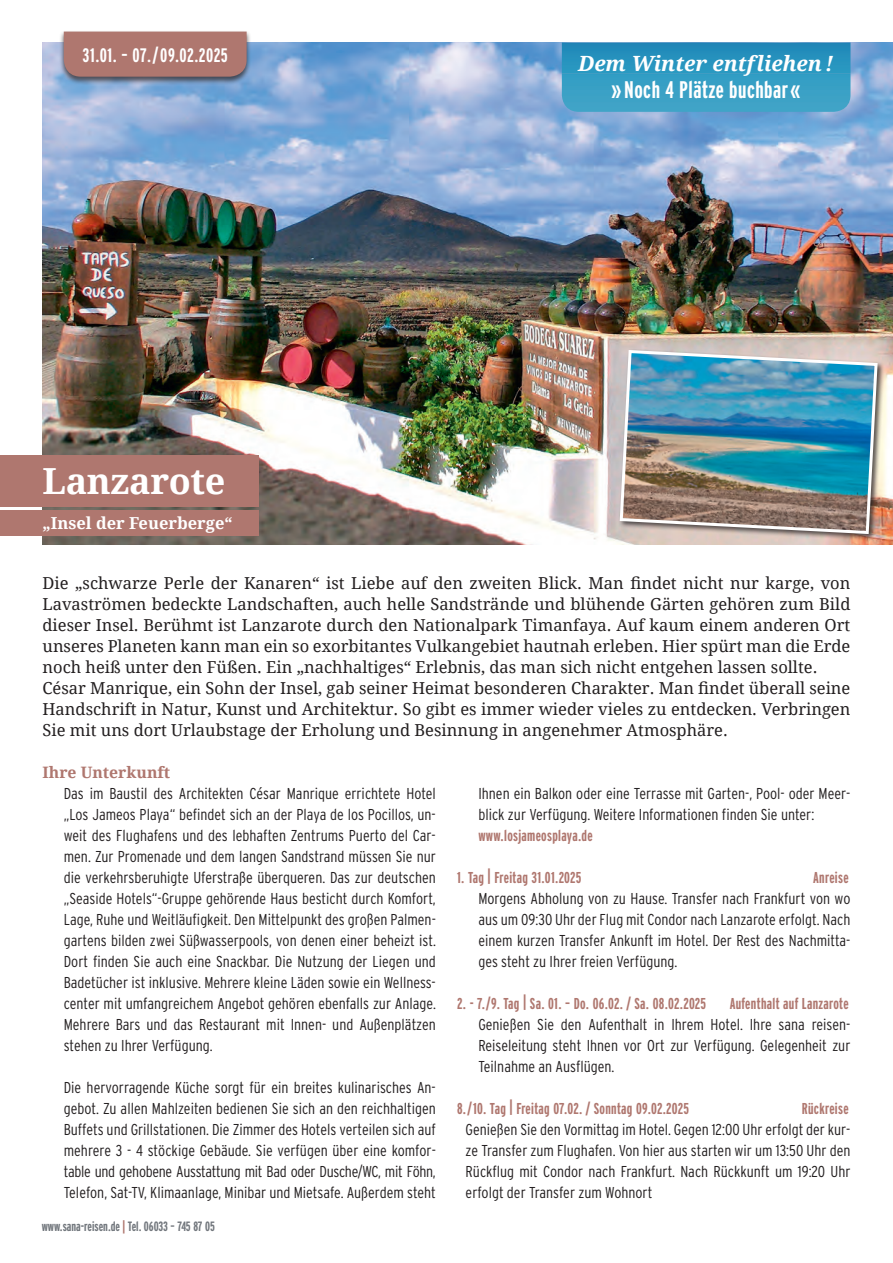
<style>
.page{position:relative;width:893px;height:1263px;background:#fff}
.page>*{position:absolute;margin:0;border:0;box-sizing:border-box;transform-origin:0 0}
.t1{font:700 36px "Droid Serif";letter-spacing:-.01em;color:#fff}
.t2{font:700 24px "Interstate Compressed";letter-spacing:.02em;color:#fff}
.t3{font:italic 700 21px "Droid Serif";color:#fff}
.t4{font:700 19.5px "Interstate Compressed";letter-spacing:.02em;color:#fff}
.t5{font:16.5px/21px "Droid Serif";color:#231f20}
.t6{font:700 16.5px "Droid Serif";color:#fff}
.t7{font:300 15.75px/21px "Interstate Condensed";color:#231f20;text-align:justify}
.t8{font:700 15.75px "Interstate Compressed";letter-spacing:.02em;color:#af776f}
.t9{font:700 15.75px "Droid Serif";color:#af776f}
.t10{font:700 13.5px "Interstate Compressed";color:#71767c}
.s1{color:#af776f}
</style>
<div class="page">
<img style="left:43px;top:43px;width:850px;height:501px">
<div style="left:0;top:455px;width:258px;height:51px;background:#af776f"></div>
<div style="left:0;top:510px;width:258px;height:26px;background:#af776f"></div>
<div style="left:618px;top:349px;width:267px;height:193px;background:#231f20;opacity:.75"></div>
<img style="left:618px;top:348px;width:261px;height:188px">
<svg style="left:562px;top:43px;width:288px;height:69px"></svg>
<div style="left:59px;top:30px;width:192px;height:55px;background:#231f20;opacity:.7"></div>
<div style="left:64px;top:32px;width:183px;height:45px;background:#af776f"></div>
<p class="t4" style="left:83px;top:44px;width:147px">31.01. – 07./09.02.2025</p>
<h1 class="t1" style="left:43px;top:456px;width:184px">Lanzarote</h1>
<p class="t6" style="left:43px;top:512px;width:192px">„Insel der Feuerberge“</p>
<h3 class="t3" style="left:578px;top:49px;width:257px">Dem Winter entfliehen !</h3>
<h2 class="t2" style="left:611px;top:76px;width:191px">»Noch 4 Plätze buchbar«</h2>
<p class="t5" style="left:43px;top:572px;width:809px">Die „schwarze Perle der Kanaren“ ist Liebe auf den zweiten Blick. Man findet nicht nur karge, von Lavaströmen bedeckte Landschaften, auch helle Sandstrände und blühende Gärten gehören zum Bild dieser Insel. Berühmt ist Lanzarote durch den Nationalpark Timanfaya. Auf kaum einem anderen Ort unseres Planeten kann man ein so exorbitantes Vulkangebiet hautnah erleben. Hier spürt man die Erde noch heiß unter den Füßen. Ein „nachhaltiges“ Erlebnis, das man sich nicht entgehen lassen sollte.<br>César Manrique, ein Sohn der Insel, gab seiner Heimat besonderen Charakter. Man findet überall seine Handschrift in Natur, Kunst und Architektur. So gibt es immer wieder vieles zu entdecken. Verbringen Sie mit uns dort Urlaubstage der Erholung und Besinnung in angenehmer Atmosphäre.</p>
<p class="t9" style="left:43px;top:761px;width:129px">Ihre Unterkunft</p>
<p class="t7" style="left:64px;top:782px;width:374px">Das im Baustil des Architekten César Manrique errichtete Hotel „Los Jameos Playa“ befindet sich an der Playa de los Pocillos, un&shy;weit des Flughafens und des lebhaften Zentrums Puerto del Car&shy;men. Zur Promenade und dem langen Sandstrand müssen Sie nur die verkehrsberuhigte Uferstraße überqueren. Das zur deutschen „Seaside Hotels“-Gruppe gehörende Haus besticht durch Komfort, Lage, Ruhe und Weitläufigkeit. Den Mittelpunkt des großen Palmen&shy;gartens bilden zwei Süßwasserpools, von denen einer beheizt ist.<br>Dort finden Sie auch eine Snackbar. Die Nutzung der Liegen und Badetücher ist inklusive. Mehrere kleine Läden sowie ein Wellness&shy;center mit umfangreichem Angebot gehören ebenfalls zur Anlage.<br>Mehrere Bars und das Restaurant mit Innen- und Außenplätzen stehen zu Ihrer Verfügung.</p>
<p class="t7" style="left:64px;top:1076px;width:374px">Die hervorragende Küche sorgt für ein breites kulinarisches An&shy;gebot. Zu allen Mahlzeiten bedienen Sie sich an den reichhaltigen Buffets und Grillstationen. Die Zimmer des Hotels verteilen sich auf mehrere 3 - 4 stöckige Gebäude. Sie verfügen über eine komfor&shy;table und gehobene Ausstattung mit Bad oder Dusche/WC, mit Föhn, Telefon, Sat-TV, Klimaanlage, Minibar und Mietsafe. Außerdem steht</p>
<p class="t10" style="left:42px;top:1219px;width:175px">www.sana-reisen.de <span class="s1">|</span> Tel. 06033 – 745 87 05</p>
<p class="t10" style="left:43px;top:1219px;width:24px">12<span class="s1">|</span>13</p>
<p class="t7" style="left:478px;top:782px;width:374px">Ihnen ein Balkon oder eine Terrasse mit Garten-, Pool- oder Meer&shy;blick zur Verfügung. Weitere Informationen finden Sie unter:</p>
<p class="t8" style="left:478px;top:826px;width:116px">www.losjameosplaya.de</p>
<p class="t8" style="left:457px;top:868px;width:126px">1. Tag | Freitag 31.01.2025</p>
<p class="t8" style="left:813px;top:868px;width:37px">Anreise</p>
<p class="t7" style="left:478px;top:887px;width:374px">Morgens Abholung von zu Hause. Transfer nach Frankfurt von wo aus um 09:30 Uhr der Flug mit Condor nach Lanzarote erfolgt. Nach einem kurzen Transfer Ankunft im Hotel. Der Rest des Nachmitta&shy;ges steht zu Ihrer freien Verfügung.</p>
<p class="t8" style="left:457px;top:994px;width:251px">2. - 7./9. Tag | Sa. 01. – Do. 06.02. / Sa. 08.02.2025</p>
<p class="t8" style="left:730px;top:994px;width:120px">Aufenthalt auf Lanzarote</p>
<p class="t7" style="left:478px;top:1013px;width:374px">Genießen Sie den Aufenthalt in Ihrem Hotel. Ihre sana reisen-Reiseleitung steht Ihnen vor Ort zur Verfügung. Gelegenheit zur Teilnahme an Ausflügen.</p>
<p class="t8" style="left:457px;top:1099px;width:234px">8./10. Tag | Freitag 07.02. / Sonntag 09.02.2025</p>
<p class="t8" style="left:802px;top:1099px;width:48px">Rückreise</p>
<p class="t7" style="left:466px;top:1118px;width:386px">Genießen Sie den Vormittag im Hotel. Gegen 12:00 Uhr erfolgt der kur&shy;ze Transfer zum Flughafen. Von hier aus starten wir um 13:50 Uhr den Rückflug mit Condor nach Frankfurt. Nach Rückkunft um 19:20 Uhr erfolgt der Transfer zum Wohnort</p>
</div>
